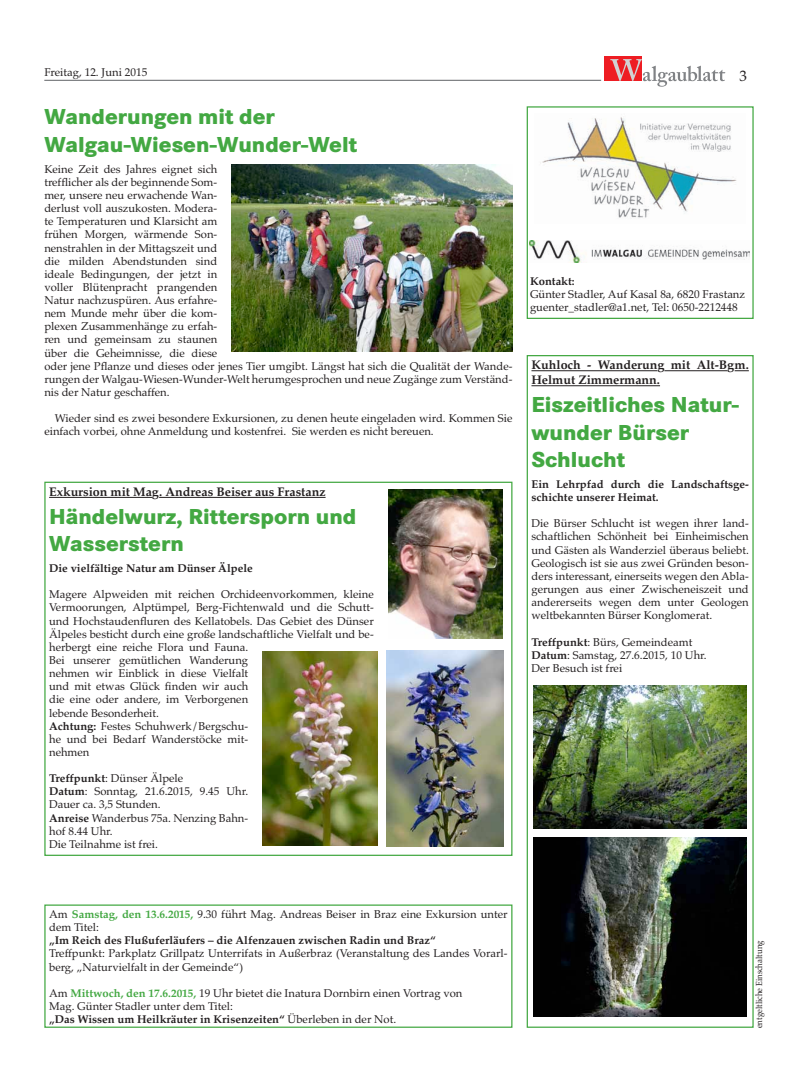
<style>
.page{position:relative;width:798px;height:1081px;background:#fff}
.page>*{position:absolute;margin:0;border:0;box-sizing:border-box;transform-origin:0 0}
.t1{font:800 22.5px/27.5px "Corporate S";color:#43a842}
.t2{font:15px "Palatino";color:#231f20}
.t3{font:700 12.5px/15px "Palatino";color:#231f20}
.t4{font:11.25px/13.1px "Palatino";color:#231f20}
.t5{font:700 11.25px/13.1px "Palatino";color:#231f20}
.t6{font:8.75px "Palatino";color:#231f20;scale:.9 1}
.s1{font-weight:700}
.s2{font-weight:700;color:#43a842}
</style>
<div class="page">
<hr style="left:44px;top:80px;width:557px;height:1px;background:#808285">
<div style="left:604px;top:57px;width:37px;height:24px;background:#ee1d23"></div>
<svg style="left:610px;top:59px;width:115px;height:28px"></svg>
<div style="left:526px;top:106px;width:227px;height:213px;border:1px solid #43a842"></div>
<img style="left:540px;top:117px;width:197px;height:101px">
<img style="left:529px;top:240px;width:220px;height:22px">
<hr style="left:49px;top:497px;width:103px;height:1px;background:#231f20">
<hr style="left:159px;top:497px;width:166px;height:1px;background:#231f20">
<hr style="left:531px;top:370px;width:126px;height:1px;background:#231f20">
<hr style="left:664px;top:370px;width:63px;height:1px;background:#231f20">
<svg style="left:734px;top:370px;width:14px;height:1px"></svg>
<hr style="left:531px;top:385px;width:128px;height:1px;background:#231f20">
<div style="left:526px;top:355px;width:227px;height:673px;border:1px solid #43a842"></div>
<div style="left:44px;top:904px;width:468px;height:124px;border:1px solid #43a842"></div>
<img style="left:231px;top:165px;width:281px;height:187px">
<img style="left:388px;top:490px;width:114px;height:148px">
<img style="left:386px;top:650px;width:117px;height:196px">
<img style="left:262px;top:651px;width:115px;height:194px">
<img style="left:533px;top:837px;width:213px;height:180px">
<img style="left:533px;top:686px;width:213px;height:142px">
<p class="t4" style="left:44px;top:66px;width:104px">Freitag, 12. Juni 2015</p>
<h2 class="t2" style="left:739px;top:67px;width:9px">3</h2>
<h1 class="t1" style="left:44px;top:103px;width:314px">Wanderungen mit der<br>Walgau-Wiesen-Wunder-Welt</h1>
<p class="t4" style="left:44px;top:163px;width:469px">Keine Zeit des Jahres eignet sich<br>trefflicher als der beginnende Som-<br>mer, unsere neu erwachende Wan-<br>derlust voll auszukosten. Modera-<br>te Temperaturen und Klarsicht am<br>frühen Morgen, wärmende Son-<br>nenstrahlen in der Mittagszeit und<br>die milden Abendstunden sind<br>ideale Bedingungen, der jetzt in<br>voller Blütenpracht prangenden<br>Natur nachzuspüren. Aus erfahre-<br>nem Munde mehr über die kom-<br>plexen Zusammenhänge zu erfah-<br>ren und gemeinsam zu staunen<br>über die Geheimnisse, die diese<br>oder jene Pflanze und dieses oder jenes Tier umgibt. Längst hat sich die Qualität der Wande&shy;rungen der Walgau-Wiesen-Wunder-Welt herumgesprochen und neue Zugänge zum Verständ&shy;nis der Natur geschaffen.</p>
<p class="t4" style="left:44px;top:412px;width:469px;text-indent:11px">Wieder sind es zwei besondere Exkursionen, zu denen heute eingeladen wird. Kommen Sie einfach vorbei, ohne Anmeldung und kostenfrei. Sie werden es nicht bereuen.</p>
<p class="t3" style="left:49px;top:484px;width:278px">Exkursion mit Mag. Andreas Beiser aus Frastanz</p>
<h1 class="t1" style="left:49px;top:502px;width:308px">Händelwurz, Rittersporn und<br>Wasserstern</h1>
<p class="t5" style="left:49px;top:562px;width:205px">Die vielfältige Natur am Dünser Älpele</p>
<p class="t4" style="left:49px;top:588px;width:326px">Magere Alpweiden mit reichen Orchideenvorkommen, kleine Vermoorungen, Alptümpel, Berg-Fichtenwald und die Schutt&shy;und Hochstaudenfluren des Kellatobels. Das Gebiet des Dünser Älpeles besticht durch eine große landschaftliche Vielfalt und be&shy;herbergt eine reiche Flora und Fauna.<br>Bei unserer gemütlichen Wanderung<br>nehmen wir Einblick in diese Vielfalt<br>und mit etwas Glück finden wir auch<br>die eine oder andere, im Verborgenen<br>lebende Besonderheit.<br><span class="s1">Achtung:</span> Festes Schuhwerk/Bergschu-<br>he und bei Bedarf Wanderstöcke mit-<br>nehmen</p>
<p class="t4" style="left:49px;top:772px;width:200px"><span class="s1">Treffpunkt</span>: Dünser Älpele<br><span class="s1">Datum</span>: Sonntag, 21.6.2015, 9.45 Uhr.<br>Dauer ca. 3,5 Stunden.<br><span class="s1">Anreise</span> Wanderbus 75a. Nenzing Bahn&shy;hof 8.44 Uhr.<br>Die Teilnahme ist frei.</p>
<p class="t5" style="left:530px;top:274px;width:46px">Kontakt:</p>
<p class="t4" style="left:530px;top:288px;width:216px">Günter Stadler, Auf Kasal 8a, 6820 Frastanz guenter_stadler@a1.net, Tel: 0650-2212448</p>
<p class="t3" style="left:531px;top:358px;width:219px">Kuhloch - Wanderung mit Alt-Bgm.<br>Helmut Zimmermann.</p>
<h1 class="t1" style="left:531px;top:391px;width:209px">Eiszeitliches Natur&shy;wunder Bürser<br>Schlucht</h1>
<p class="t5" style="left:531px;top:478px;width:219px">Ein Lehrpfad durch die Landschaftsge&shy;schichte unserer Heimat.</p>
<p class="t4" style="left:531px;top:517px;width:219px;text-align:justify">Die Bürser Schlucht ist wegen ihrer land&shy;schaftlichen Schönheit bei Einheimischen und Gästen als Wanderziel überaus beliebt.<br>Geologisch ist sie aus zwei Gründen beson&shy;ders interessant, einerseits wegen den Abla&shy;gerungen aus einer Zwischeneiszeit und andererseits wegen dem unter Geologen weltbekannten Bürser Konglomerat.</p>
<p class="t4" style="left:531px;top:635px;width:177px"><span class="s1">Treffpunkt</span>: Bürs, Gemeindeamt<br><span class="s1">Datum</span>: Samstag, 27.6.2015, 10 Uhr.<br>Der Besuch ist frei</p>
<p class="t4" style="left:49px;top:908px;width:460px">Am <span class="s2">Samstag, den 13.6.2015,</span> 9.30 führt Mag. Andreas Beiser in Braz eine Exkursion unter dem Titel:</p>
<p class="t5" style="left:49px;top:934px;width:388px">„Im Reich des Flußuferläufers – die Alfenzauen zwischen Radin und Braz“</p>
<p class="t4" style="left:49px;top:947px;width:460px">Treffpunkt: Parkplatz Grillpatz Unterrifats in Außerbraz (Veranstaltung des Landes Vorarl&shy;berg, „Naturvielfalt in der Gemeinde“)</p>
<p class="t4" style="left:49px;top:986px;width:415px">Am <span class="s2">Mittwoch, den 17.6.2015,</span> 19 Uhr bietet die Inatura Dornbirn einen Vortrag von<br>Mag. Günter Stadler unter dem Titel:<br><span class="s1">„Das Wissen um Heilkräuter in Krisenzeiten“</span> Überleben in der Not.</p>
<p class="t6" style="left:753px;top:1028px;width:99px;rotate:-90deg">entgeltliche Einschaltung</p>
</div>
